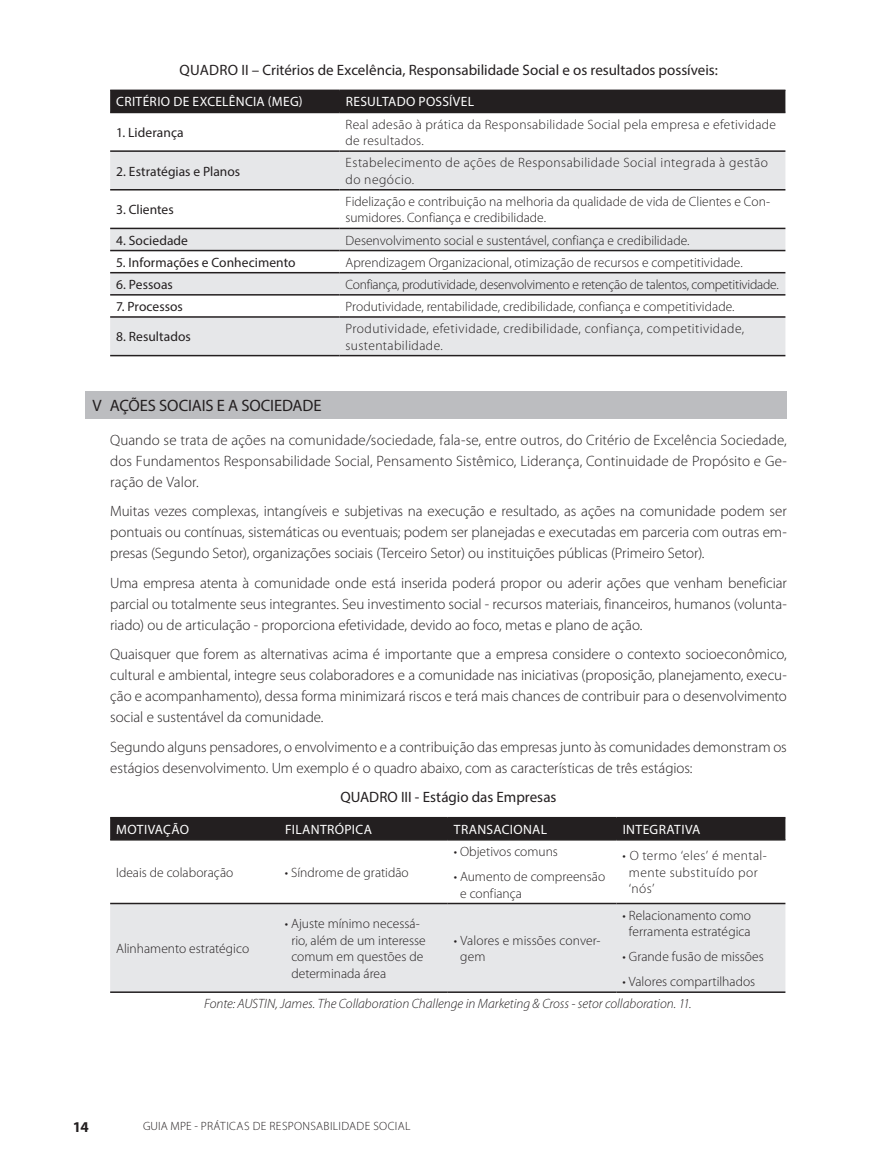
<style>
.page{position:relative;width:872px;height:1170px;background:#fff}
.page>*{position:absolute;margin:0;border:0;box-sizing:border-box;transform-origin:0 0}
.Sub_título{font:16.5px "Myriad Pro";letter-spacing:-.01em;color:#231f20}
.Texto_corrido{font:300 15px/21px "Myriad Pro";letter-spacing:-.005em;color:#231f20;text-align:justify}
.Texto_corrido-2{font:15px "Myriad Pro";color:#231f20}
.t1{font:700 15px "Myriad Pro";color:#231f20}
.Texto_tabela{font:300 13.5px/16.5px "Myriad Pro";letter-spacing:.005em;color:#231f20}
.Texto_tabela-2{font:300 13.5px/16.5px "Myriad Pro";letter-spacing:.03em;color:#231f20}
.Texto_tabela-3{font:13.5px "Myriad Pro";letter-spacing:.005em;color:#231f20}
.Texto_tabela-4{font:13.5px "Myriad Pro";letter-spacing:.025em;color:#fff}
.Texto_tabela-5{font:italic 300 13.5px "Myriad Pro";color:#231f20}
.Texto_tabela-6{font:300 13.5px "Myriad Pro";letter-spacing:-.02em;color:#231f20}
.Texto_tabela-7{font:300 13.5px/16.5px "Myriad Pro";letter-spacing:.035em;color:#231f20}
.t2{font:300 12px "Myriad Pro";letter-spacing:.025em;color:#231f20}
</style>
<div class="page">
<div style="left:85px;top:391px;width:702px;height:28px;background:#bcbdc0"></div>
<div style="left:110px;top:91px;width:675px;height:21px;background:#231f20"></div>
<div style="left:110px;top:152px;width:675px;height:37px;background:#e6e7e9"></div>
<svg style="left:110px;top:229px;width:675px;height:21px;background:#e2e3e5"></svg>
<div style="left:110px;top:273px;width:675px;height:21px;background:#e6e7e9"></div>
<div style="left:110px;top:318px;width:675px;height:37px;background:#e6e7e9"></div>
<hr style="left:110px;top:90px;width:229px;height:1px;background:#231f20">
<hr style="left:339px;top:90px;width:446px;height:1px;background:#231f20">
<hr style="left:110px;top:112px;width:229px;height:1px;background:#231f20">
<hr style="left:339px;top:112px;width:446px;height:1px;background:#231f20">
<hr style="left:110px;top:150px;width:229px;height:2px;background:#231f20">
<hr style="left:339px;top:150px;width:446px;height:2px;background:#231f20">
<hr style="left:110px;top:189px;width:229px;height:1px;background:#231f20">
<hr style="left:339px;top:189px;width:446px;height:1px;background:#231f20">
<hr style="left:110px;top:228px;width:229px;height:1px;background:#231f20">
<hr style="left:339px;top:228px;width:446px;height:1px;background:#231f20">
<hr style="left:110px;top:250px;width:229px;height:1px;background:#231f20">
<hr style="left:339px;top:250px;width:446px;height:1px;background:#231f20">
<hr style="left:110px;top:272px;width:229px;height:1px;background:#231f20">
<hr style="left:339px;top:272px;width:446px;height:1px;background:#231f20">
<hr style="left:110px;top:294px;width:229px;height:1px;background:#231f20">
<hr style="left:339px;top:294px;width:446px;height:1px;background:#231f20">
<hr style="left:110px;top:316px;width:229px;height:2px;background:#231f20">
<hr style="left:339px;top:316px;width:446px;height:2px;background:#231f20">
<hr style="left:110px;top:355px;width:229px;height:1px;background:#231f20">
<hr style="left:339px;top:355px;width:446px;height:1px;background:#231f20">
<div style="left:110px;top:818px;width:675px;height:21px;background:#231f20"></div>
<div style="left:110px;top:904px;width:675px;height:87px;background:#e6e7e9"></div>
<hr style="left:110px;top:816px;width:169px;height:2px;background:#231f20">
<hr style="left:279px;top:816px;width:169px;height:2px;background:#231f20">
<hr style="left:448px;top:816px;width:168px;height:2px;background:#231f20">
<hr style="left:616px;top:816px;width:169px;height:2px;background:#231f20">
<hr style="left:110px;top:839px;width:169px;height:1px;background:#231f20">
<hr style="left:279px;top:839px;width:169px;height:1px;background:#231f20">
<hr style="left:448px;top:839px;width:168px;height:1px;background:#231f20">
<hr style="left:616px;top:839px;width:169px;height:1px;background:#231f20">
<hr style="left:110px;top:902px;width:169px;height:2px;background:#231f20">
<hr style="left:279px;top:902px;width:169px;height:2px;background:#231f20">
<hr style="left:448px;top:902px;width:168px;height:2px;background:#231f20">
<hr style="left:616px;top:902px;width:169px;height:2px;background:#231f20">
<hr style="left:110px;top:991px;width:169px;height:1px;background:#231f20">
<hr style="left:279px;top:991px;width:169px;height:1px;background:#231f20">
<hr style="left:448px;top:991px;width:168px;height:1px;background:#231f20">
<hr style="left:616px;top:991px;width:169px;height:1px;background:#231f20">
<p class="Texto_corrido-2" style="left:179px;top:61px;width:540px">QUADRO II – Critérios de Excelência, Responsabilidade Social e os resultados possíveis:</p>
<p class="Texto_tabela-4" style="left:116px;top:94px;width:188px">CRITÉRIO DE EXCELÊNCIA (MEG)</p>
<p class="Texto_tabela-4" style="left:346px;top:94px;width:130px">RESULTADO POSSÍVEL</p>
<p class="Texto_tabela-3" style="left:116px;top:124px;width:69px">1. Liderança</p>
<p class="Texto_tabela" style="left:345px;top:116px;width:432px">Real adesão à prática da Responsabilidade Social pela empresa e efetividade de resultados.</p>
<p class="Texto_tabela-3" style="left:116px;top:163px;width:126px">2. Estratégias e Planos</p>
<p class="Texto_tabela-7" style="left:345px;top:155px;width:424px">Estabelecimento de ações de Responsabilidade Social integrada à gestão do negócio.</p>
<p class="Texto_tabela-3" style="left:116px;top:201px;width:59px">3. Clientes</p>
<p class="Texto_tabela" style="left:345px;top:193px;width:426px">Fidelização e contribuição na melhoria da qualidade de vida de Clientes e Con&shy;sumidores. Confiança e credibilidade.</p>
<p class="Texto_tabela-3" style="left:116px;top:232px;width:73px">4. Sociedade</p>
<p class="Texto_tabela" style="left:345px;top:232px;width:345px">Desenvolvimento social e sustentável, confiança e credibilidade.</p>
<p class="Texto_tabela-3" style="left:116px;top:254px;width:181px">5. Informações e Conhecimento</p>
<p class="Texto_tabela" style="left:345px;top:254px;width:399px">Aprendizagem Organizacional, otimização de recursos e competitividade.</p>
<p class="Texto_tabela-3" style="left:116px;top:276px;width:58px">6. Pessoas</p>
<p class="Texto_tabela-6" style="left:345px;top:277px;width:435px">Confiança, produtividade, desenvolvimento e retenção de talentos, competitividade.</p>
<p class="Texto_tabela-3" style="left:116px;top:298px;width:68px">7. Processos</p>
<p class="Texto_tabela" style="left:345px;top:298px;width:390px">Produtividade, rentabilidade, credibilidade, confiança e competitividade.</p>
<p class="Texto_tabela-3" style="left:116px;top:328px;width:76px">8. Resultados</p>
<p class="Texto_tabela-2" style="left:345px;top:320px;width:400px">Produtividade, efetividade, credibilidade, confiança, competitividade, sustentabilidade.</p>
<p class="Sub_título" style="left:92px;top:395px;width:230px">V AÇÕES SOCIAIS E A SOCIEDADE</p>
<p class="Texto_corrido" style="left:110px;top:429px;width:678px">Quando se trata de ações na comunidade/sociedade, fala-se, entre outros, do Critério de Excelência Sociedade, dos Fundamentos Responsabilidade Social, Pensamento Sistêmico, Liderança, Continuidade de Propósito e Ge&shy;ração de Valor.</p>
<p class="Texto_corrido" style="left:110px;top:501px;width:678px">Muitas vezes complexas, intangíveis e subjetivas na execução e resultado, as ações na comunidade podem ser pontuais ou contínuas, sistemáticas ou eventuais; podem ser planejadas e executadas em parceria com outras em&shy;presas (Segundo Setor), organizações sociais (Terceiro Setor) ou instituições públicas (Primeiro Setor).</p>
<p class="Texto_corrido" style="left:110px;top:572px;width:678px">Uma empresa atenta à comunidade onde está inserida poderá propor ou aderir ações que venham beneficiar parcial ou totalmente seus integrantes. Seu investimento social - recursos materiais, financeiros, humanos (volunta&shy;riado) ou de articulação - proporciona efetividade, devido ao foco, metas e plano de ação.</p>
<p class="Texto_corrido" style="left:110px;top:644px;width:678px">Quaisquer que forem as alternativas acima é importante que a empresa considere o contexto socioeconômico, cultural e ambiental, integre seus colaboradores e a comunidade nas iniciativas (proposição, planejamento, execu&shy;ção e acompanhamento), dessa forma minimizará riscos e terá mais chances de contribuir para o desenvolvimento social e sustentável da comunidade.</p>
<p class="Texto_corrido" style="left:110px;top:736px;width:678px">Segundo alguns pensadores, o envolvimento e a contribuição das empresas junto às comunidades demonstram os estágios desenvolvimento. Um exemplo é o quadro abaixo, com as características de três estágios:</p>
<p class="Texto_corrido-2" style="left:340px;top:788px;width:217px">QUADRO III - Estágio das Empresas</p>
<p class="Texto_tabela-4" style="left:116px;top:820px;width:74px">MOTIVAÇÃO</p>
<p class="Texto_tabela-4" style="left:285px;top:820px;width:88px">FILANTRÓPICA</p>
<p class="Texto_tabela-4" style="left:454px;top:820px;width:95px">TRANSACIONAL</p>
<p class="Texto_tabela-4" style="left:623px;top:820px;width:79px">INTEGRATIVA</p>
<p class="Texto_tabela" style="left:116px;top:864px;width:119px">Ideais de colaboração</p>
<p class="Texto_tabela" style="left:285px;top:864px;width:125px">• Síndrome de gratidão</p>
<p class="Texto_tabela" style="left:454px;top:843px;width:106px">• Objetivos comuns</p>
<p class="Texto_tabela" style="left:460px;top:868px;width:147px;text-indent:-6px">• Aumento de compreensão e confiança</p>
<p class="Texto_tabela-2" style="left:629px;top:847px;width:139px;text-indent:-6px">• O termo ‘eles’ é mental&shy;mente substituído por ‘nós’</p>
<p class="Texto_tabela" style="left:622px;top:907px;width:130px;text-align:center">• Relacionamento como ferramenta estratégica</p>
<p class="Texto_tabela" style="left:622px;top:948px;width:143px">• Grande fusão de missões</p>
<p class="Texto_tabela" style="left:622px;top:973px;width:134px">• Valores compartilhados</p>
<p class="Texto_tabela-5" style="left:204px;top:995px;width:489px">Fonte: AUSTIN, James. The Collaboration Challenge in Marketing &amp; Cross - setor collaboration. 11.</p>
<p class="Texto_tabela" style="left:291px;top:915px;width:136px;text-indent:-6px">• Ajuste mínimo necessá&shy;rio, além de um interesse comum em questões de determinada área</p>
<p class="Texto_tabela" style="left:460px;top:932px;width:142px;text-indent:-6px">• Valores e missões conver&shy;gem</p>
<p class="Texto_tabela" style="left:116px;top:940px;width:134px">Alinhamento estratégico</p>
<p class="t1" style="left:73px;top:1117px;width:17px">14</p>
<p class="t2" style="left:143px;top:1119px;width:269px">GUIA MPE - PRÁTICAS DE RESPONSABILIDADE SOCIAL</p>
</div>
